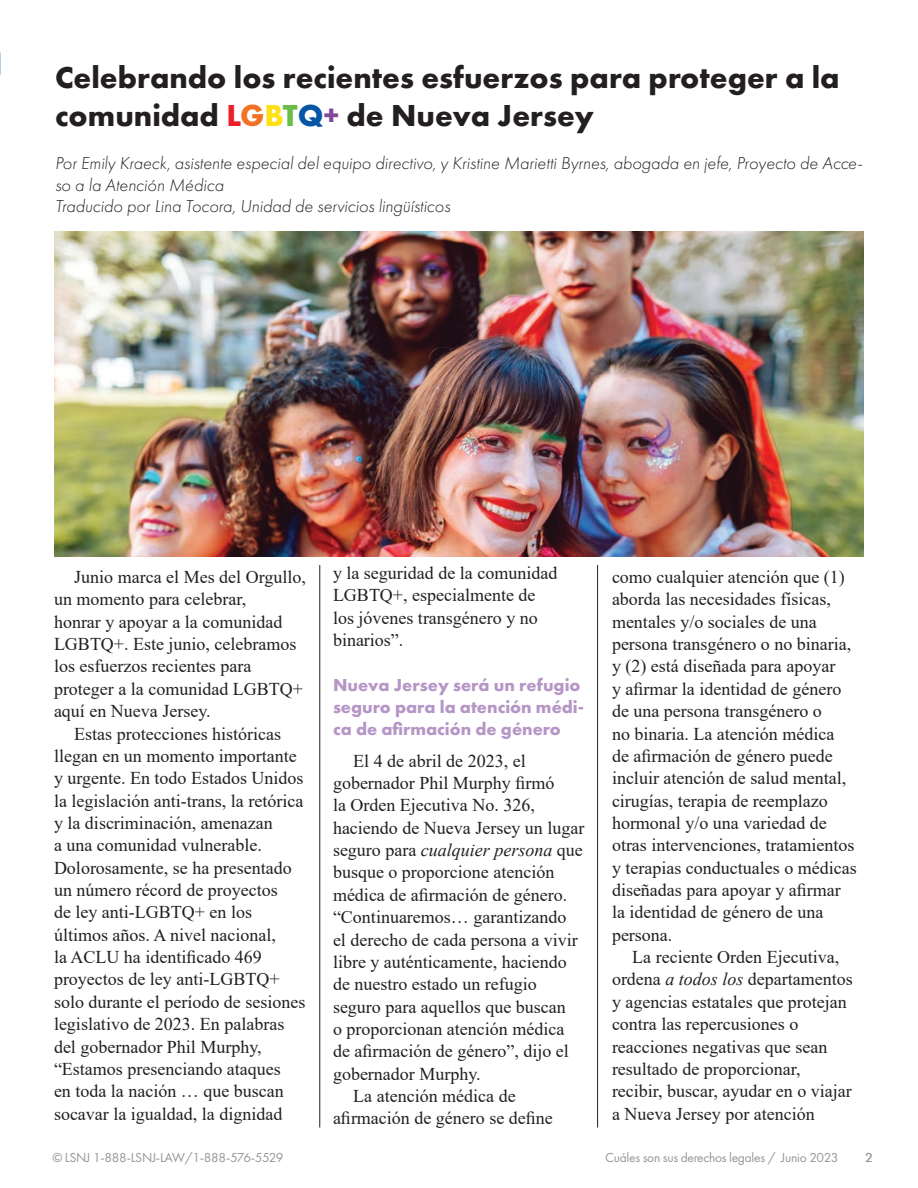
<style>
.page{position:relative;width:918px;height:1188px;background:#fff}
.page>*{position:absolute;margin:0;border:0;box-sizing:border-box;transform-origin:0 0}
.t1{font:700 31.5px/37.8px "Futura PT";color:#231f20}
.t2{font:18px/22.4px "Times New Roman";color:#231f20}
.t3{font:italic 300 18px/21.6px "Futura PT";color:#231f20}
.t4{font:700 18px/22.4px "Futura PT";color:#b596c6}
.t5{font:italic 18px "Times New Roman";color:#231f20}
.t6{font:13.5px "Futura PT";letter-spacing:-.02em;color:#949698}
.s1{color:#ed2027}
.s2{color:#f37124}
.s3{color:#fee014}
.s4{color:#6abd46}
.s5{color:#0656a5}
.s6{color:#82469b}
.s7{font-style:normal}
.s8{font-style:italic}
</style>
<div class="page">
<svg style="left:0;top:52px;width:1px;height:23px"></svg>
<hr style="left:319px;top:565px;width:1px;height:563px;background:#231f20">
<hr style="left:597px;top:565px;width:1px;height:563px;background:#231f20">
<img style="left:54px;top:232px;width:810px;height:324px">
<h1 class="t1" style="left:55px;top:58px;width:786px">Celebrando los recientes esfuerzos para proteger a la comunidad <span class="s1">L</span><span class="s2">G</span><span class="s3">B</span><span class="s4">T</span><span class="s5">Q</span><span class="s6">+</span> de Nueva Jersey</h1>
<p class="t3" style="left:55px;top:153px;width:809px">Por Emily Kraeck, asistente especial del equipo directivo, y Kristine Marietti Byrnes, abogada en jefe, Proyecto de Acce&shy;so a la Atención Médica<br>Traducido por Lina Tocora, Unidad de servicios lingüísticos</p>
<p class="t2" style="left:54px;top:565px;width:253px;text-indent:20px">Junio marca el Mes del Orgullo, un momento para celebrar,<br>honrar y apoyar a la comunidad<br>LGBTQ+. Este junio, celebramos los esfuerzos recientes para proteger a la comunidad LGBTQ+ aquí en Nueva Jersey.</p>
<p class="t2" style="left:54px;top:722px;width:253px;text-indent:20px">Estas protecciones históricas llegan en un momento importante y urgente. En todo Estados Unidos la legislación anti-trans, la retórica y la discriminación, amenazan<br>a una comunidad vulnerable.<br>Dolorosamente, se ha presentado un número récord de proyectos<br>de ley anti-LGBTQ+ en los últimos años. A nivel nacional,<br>la ACLU ha identificado 469 proyectos de ley anti-LGBTQ+ solo durante el período de sesiones legislativo de 2023. En palabras del gobernador Phil Murphy, “Estamos presenciando ataques<br>en toda la nación … que buscan socavar la igualdad, la dignidad</p>
<p class="t2" style="left:333px;top:561px;width:226px">y la seguridad de la comunidad<br>LGBTQ+, especialmente de los jóvenes transgénero y no binarios”.</p>
<p class="t4" style="left:333px;top:673px;width:253px">Nueva Jersey será un refugio seguro para la atención médi&shy;ca de afirmación de género</p>
<p class="t2" style="left:353px;top:749px;width:174px">El 4 de abril de 2023, el</p>
<p class="t2" style="left:333px;top:771px;width:223px">gobernador Phil Murphy firmó</p>
<p class="t2" style="left:333px;top:794px;width:203px">la Orden Ejecutiva No. 326,</p>
<p class="t2" style="left:333px;top:816px;width:253px">haciendo de Nueva Jersey un lugar</p>
<p class="t5" style="left:333px;top:838px;width:251px"><span class="s7">seguro para</span> cualquier persona <span class="s7">que</span></p>
<p class="t2" style="left:333px;top:861px;width:223px">busque o proporcione atención</p>
<p class="t2" style="left:333px;top:883px;width:236px">médica de afirmación de género.</p>
<p class="t2" style="left:333px;top:905px;width:235px">“Continuaremos… garantizando</p>
<p class="t2" style="left:333px;top:928px;width:246px">el derecho de cada persona a vivir</p>
<p class="t2" style="left:333px;top:950px;width:235px">libre y auténticamente, haciendo</p>
<p class="t2" style="left:333px;top:973px;width:205px">de nuestro estado un refugio</p>
<p class="t2" style="left:333px;top:995px;width:234px">seguro para aquellos que buscan</p>
<p class="t2" style="left:333px;top:1017px;width:233px">o proporcionan atención médica</p>
<p class="t2" style="left:333px;top:1040px;width:237px">de afirmación de género”, dijo el</p>
<p class="t2" style="left:333px;top:1062px;width:149px">gobernador Murphy.</p>
<p class="t2" style="left:353px;top:1084px;width:164px">La atención médica de</p>
<p class="t2" style="left:333px;top:1107px;width:221px">afirmación de género se define</p>
<p class="t2" style="left:612px;top:565px;width:246px">como cualquier atención que (1) aborda las necesidades físicas, mentales y/o sociales de una persona transgénero o no binaria, y (2) está diseñada para apoyar<br>y afirmar la identidad de género de una persona transgénero o<br>no binaria. La atención médica<br>de afirmación de género puede incluir atención de salud mental, cirugías, terapia de reemplazo hormonal y/o una variedad de otras intervenciones, tratamientos y terapias conductuales o médicas diseñadas para apoyar y afirmar la identidad de género de una persona.</p>
<p class="t2" style="left:612px;top:945px;width:242px;text-indent:20px">La reciente Orden Ejecutiva, ordena <span class="s8">a todos los</span> departamentos y agencias estatales que protejan contra las repercusiones o reacciones negativas que sean resultado de proporcionar, recibir, buscar, ayudar en o viajar a Nueva Jersey por atención</p>
<p class="t6" style="left:52px;top:1149px;width:233px">© LSNJ 1-888-LSNJ-LAW/1-888-576-5529</p>
<p class="t6" style="left:605px;top:1149px;width:235px">Cuáles son sus derechos legales / Junio 2023</p>
<p class="t6" style="left:865px;top:1149px;width:9px">2</p>
</div>
